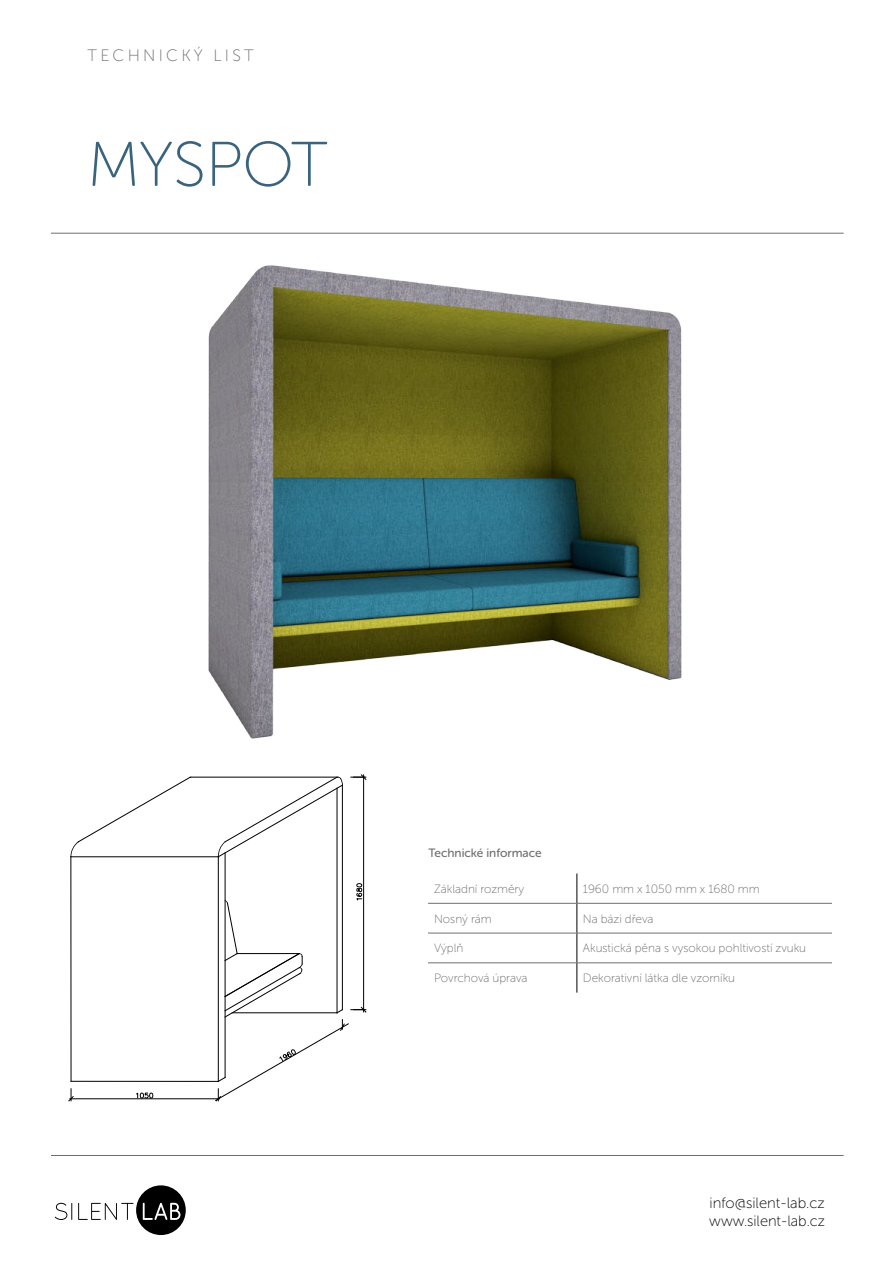
<style>
.page{position:relative;width:893px;height:1263px;background:#fff}
.page>*{position:absolute;margin:0;border:0;box-sizing:border-box;transform-origin:0 0}
.t1{font:63px "Museo Sans Rounded 100";color:#3a637d}
.t2{font:16.5px "Museo Sans Rounded 100";letter-spacing:.2em;color:#6d6e71}
.t3{font:15px/18px "Museo Sans Rounded 100";color:#000}
.t4{font:12px "Museo Sans Rounded 100";color:#6d6e71}
.t5{font:12px "Museo Sans Rounded 500";color:#6d6e71}
</style>
<div class="page">
<div style="left:136px;top:1185px;width:50px;height:50px;background:#000;border-radius:50%"></div>
<svg style="left:55px;top:1203px;width:17px;height:17px"></svg>
<svg style="left:78px;top:1203px;width:55px;height:17px"></svg>
<svg style="left:143px;top:1203px;width:37px;height:17px"></svg>
<hr style="left:51px;top:233px;width:793px;height:1px;background:#6d6e71">
<hr style="left:51px;top:1155px;width:793px;height:1px;background:#6d6e71">
<hr style="left:577px;top:873px;width:1px;height:30px;background:#000">
<hr style="left:577px;top:903px;width:1px;height:30px;background:#000">
<hr style="left:577px;top:933px;width:1px;height:30px;background:#000">
<svg style="left:577px;top:963px;width:1px;height:29px"></svg>
<hr style="left:428px;top:903px;width:149px;height:1px;background:#6d6e71">
<hr style="left:577px;top:903px;width:255px;height:1px;background:#6d6e71">
<hr style="left:428px;top:933px;width:149px;height:1px;background:#6d6e71">
<hr style="left:577px;top:933px;width:255px;height:1px;background:#6d6e71">
<hr style="left:428px;top:962px;width:149px;height:1px;background:#6d6e71">
<hr style="left:577px;top:962px;width:255px;height:1px;background:#6d6e71">
<hr style="left:70px;top:857px;width:1px;height:224px;background:#000">
<hr style="left:218px;top:856px;width:1px;height:225px;background:#000">
<hr style="left:71px;top:1081px;width:147px;height:1px;background:#000">
<hr style="left:342px;top:785px;width:1px;height:225px;background:#000">
<hr style="left:191px;top:777px;width:147px;height:1px;background:#000">
<hr style="left:225px;top:853px;width:1px;height:224px;background:#000">
<hr style="left:337px;top:788px;width:1px;height:225px;background:#000">
<hr style="left:363px;top:775px;width:1px;height:237px;background:#000">
<svg style="left:351px;top:774px;width:15px;height:6px"></svg>
<svg style="left:71px;top:776px;width:120px;height:80px"></svg>
<hr style="left:71px;top:856px;width:147px;height:1px;background:#000">
<svg style="left:217px;top:776px;width:126px;height:82px"></svg>
<hr style="left:70px;top:1098px;width:149px;height:1px;background:#000">
<svg style="left:69px;top:1089px;width:4px;height:12px"></svg>
<svg style="left:215px;top:883px;width:151px;height:218px"></svg>
<svg style="left:136px;top:1092px;width:17px;height:6px"></svg>
<img style="left:208px;top:265px;width:474px;height:474px">
<h2 class="t2" style="left:88px;top:47px;width:168px">TECHNICKÝ LIST</h2>
<h1 class="t1" style="left:88px;top:131px;width:241px">MYSPOT</h1>
<p class="t5" style="left:428px;top:846px;width:115px">Technické informace</p>
<p class="t4" style="left:434px;top:882px;width:92px">Základní rozměry</p>
<p class="t4" style="left:583px;top:882px;width:178px">1960 mm x 1050 mm x 1680 mm</p>
<p class="t4" style="left:434px;top:912px;width:59px">Nosný rám</p>
<p class="t4" style="left:583px;top:912px;width:72px">Na bázi dřeva</p>
<p class="t4" style="left:434px;top:942px;width:31px">Výplň</p>
<p class="t4" style="left:583px;top:942px;width:225px">Akustická pěna s vysokou pohltivostí zvuku</p>
<p class="t4" style="left:434px;top:972px;width:95px">Povrchová úprava</p>
<p class="t4" style="left:583px;top:972px;width:154px">Dekorativní látka dle vzorníku</p>
<p class="t3" style="left:709px;top:1194px;width:117px">info@silent-lab.cz www.silent-lab.cz</p>
</div>
